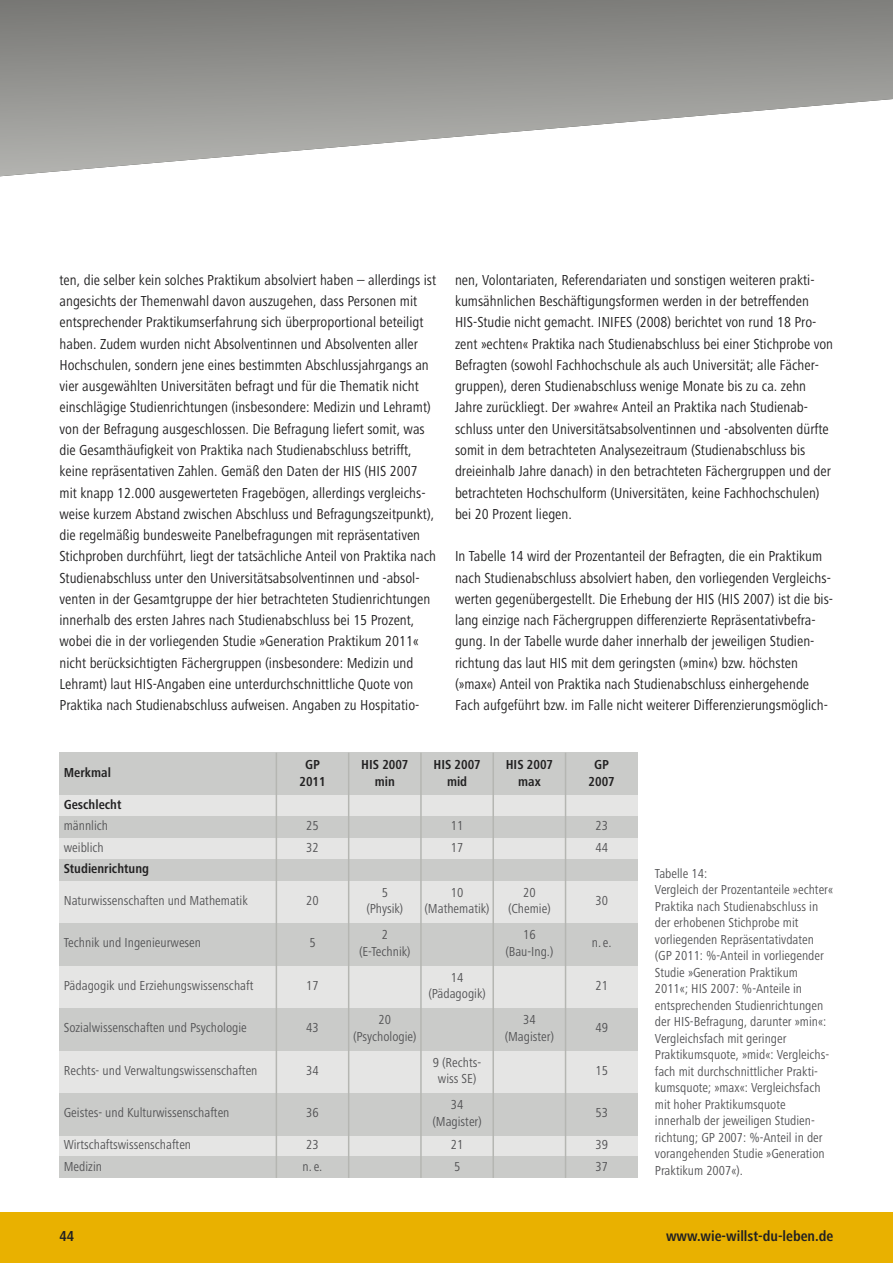
<style>
.page{position:relative;width:893px;height:1263px;background:#fff}
.page>*{position:absolute;margin:0;border:0;box-sizing:border-box;transform-origin:0 0}
.t1{font:condensed 15px/21.3px "Frutiger Next LT";color:#222122}
.t2{font:700 condensed 15px "Frutiger Next LT";color:#222122}
.t3{font:condensed 13.5px/16.5px "Frutiger Next LT";color:#545456;text-align:center}
.t4{font:700 condensed 13.5px/16.5px "Frutiger Next LT";color:#222122;text-align:center}
</style>
<div class="page">
<div style="left:0;top:1212px;width:893px;height:51px;background:#e9b100"></div>
<svg style="left:0;top:0;width:893px;height:177px"></svg>
<div style="left:60px;top:774px;width:578px;height:404px;background:#e5e5e4"></div>
<div style="left:60px;top:753px;width:578px;height:42px;background:#cacbc9"></div>
<div style="left:60px;top:816px;width:578px;height:22px;background:#cacbc9"></div>
<div style="left:60px;top:859px;width:578px;height:21px;background:#cacbc9"></div>
<div style="left:60px;top:1008px;width:578px;height:42px;background:#cacbc9"></div>
<div style="left:60px;top:1093px;width:578px;height:42px;background:#cacbc9"></div>
<div style="left:60px;top:923px;width:578px;height:42px;background:#cacbc9"></div>
<div style="left:60px;top:1157px;width:578px;height:21px;background:#cacbc9"></div>
<hr style="left:276px;top:753px;width:1px;height:425px;background:#b5b6b2">
<hr style="left:348px;top:753px;width:1px;height:425px;background:#b5b6b2">
<hr style="left:420px;top:753px;width:2px;height:425px;background:#b5b6b2">
<hr style="left:492px;top:753px;width:2px;height:425px;background:#b5b6b2">
<hr style="left:565px;top:753px;width:1px;height:425px;background:#b5b6b2">
<p class="t1" style="left:60px;top:271px;width:378px">ten, die selber kein solches Praktikum absolviert haben – allerdings ist angesichts der Themenwahl davon auszugehen, dass Personen mit entsprechender Praktikumserfahrung sich überproportional beteiligt haben. Zudem wurden nicht Absolventinnen und Absolventen aller Hochschulen, sondern jene eines bestimmten Abschlussjahrgangs an vier ausgewählten Universitäten befragt und für die Thematik nicht einschlägige Studienrichtungen (insbesondere: Medizin und Lehramt) von der Befragung ausgeschlossen. Die Befragung liefert somit, was die Gesamthäufigkeit von Praktika nach Studienabschluss betrifft, keine repräsentativen Zahlen. Gemäß den Daten der HIS (HIS 2007 mit knapp 12.000 ausgewerteten Fragebögen, allerdings vergleichs&shy;weise kurzem Abstand zwischen Abschluss und Befragungszeitpunkt), die regelmäßig bundesweite Panelbefragungen mit repräsentativen Stichproben durchführt, liegt der tatsächliche Anteil von Praktika nach Studienabschluss unter den Universitätsabsolventinnen und -absol&shy;venten in der Gesamtgruppe der hier betrachteten Studienrichtungen innerhalb des ersten Jahres nach Studienabschluss bei 15 Prozent, wobei die in der vorliegenden Studie »Generation Praktikum 2011« nicht berücksichtigten Fächergruppen (insbesondere: Medizin und Lehramt) laut HIS-Angaben eine unterdurchschnittliche Quote von Praktika nach Studienabschluss aufweisen. Angaben zu Hospitatio-</p>
<p class="t1" style="left:455px;top:271px;width:380px">nen, Volontariaten, Referendariaten und sonstigen weiteren prakti&shy;kumsähnlichen Beschäftigungsformen werden in der betreffenden HIS-Studie nicht gemacht. INIFES (2008) berichtet von rund 18 Pro&shy;zent »echten« Praktika nach Studienabschluss bei einer Stichprobe von Befragten (sowohl Fachhochschule als auch Universität; alle Fächer&shy;gruppen), deren Studienabschluss wenige Monate bis zu ca. zehn Jahre zurückliegt. Der »wahre« Anteil an Praktika nach Studienab&shy;schluss unter den Universitätsabsolventinnen und -absolventen dürfte somit in dem betrachteten Analysezeitraum (Studienabschluss bis dreieinhalb Jahre danach) in den betrachteten Fächergruppen und der betrachteten Hochschulform (Universitäten, keine Fachhochschulen) bei 20 Prozent liegen.</p>
<p class="t1" style="left:455px;top:547px;width:380px">In Tabelle 14 wird der Prozentanteil der Befragten, die ein Praktikum nach Studienabschluss absolviert haben, den vorliegenden Vergleichs&shy;werten gegenübergestellt. Die Erhebung der HIS (HIS 2007) ist die bis&shy;lang einzige nach Fächergruppen differenzierte Repräsentativbefra&shy;gung. In der Tabelle wurde daher innerhalb der jeweiligen Studien&shy;richtung das laut HIS mit dem geringsten (»min«) bzw. höchsten (»max«) Anteil von Praktika nach Studienabschluss einhergehende Fach aufgeführt bzw. im Falle nicht weiterer Differenzierungsmöglich-</p>
<p class="t4" style="left:64px;top:766px;width:49px">Merkmal</p>
<p class="t4" style="left:64px;top:798px;width:59px">Geschlecht</p>
<p class="t3" style="left:64px;top:819px;width:46px">männlich</p>
<p class="t4" style="left:64px;top:862px;width:87px">Studienrichtung</p>
<p class="t3" style="left:64px;top:840px;width:42px">weiblich</p>
<p class="t3" style="left:64px;top:893px;width:186px">Naturwissenschaften und Mathematik</p>
<p class="t3" style="left:64px;top:936px;width:139px">Technik und Ingenieurwesen</p>
<p class="t3" style="left:64px;top:978px;width:191px">Pädagogik und Erziehungswissenschaft</p>
<p class="t3" style="left:64px;top:1021px;width:185px">Sozialwissenschaften und Psychologie</p>
<p class="t3" style="left:64px;top:1064px;width:195px">Rechts- und Verwaltungswissenschaften</p>
<p class="t3" style="left:64px;top:1106px;width:167px">Geistes- und Kulturwissenschaften</p>
<p class="t3" style="left:64px;top:1136px;width:129px;line-height:21.3px;text-align:left">Wirtschaftswissenschaften<br>Medizin</p>
<p class="t4" style="left:299px;top:758px;width:28px">GP<br>2011</p>
<p class="t4" style="left:361px;top:758px;width:49px">HIS 2007 min</p>
<p class="t4" style="left:506px;top:758px;width:49px">HIS 2007 max</p>
<p class="t4" style="left:589px;top:758px;width:28px">GP<br>2007</p>
<p class="t4" style="left:433px;top:758px;width:49px">HIS 2007 mid</p>
<p class="t3" style="left:306px;top:819px;width:14px">25</p>
<p class="t3" style="left:451px;top:819px;width:14px">11</p>
<p class="t3" style="left:595px;top:819px;width:14px">23</p>
<p class="t3" style="left:306px;top:840px;width:14px">32</p>
<p class="t3" style="left:451px;top:840px;width:14px">17</p>
<p class="t3" style="left:595px;top:840px;width:14px">44</p>
<p class="t3" style="left:306px;top:893px;width:14px">20</p>
<p class="t3" style="left:366px;top:885px;width:38px">5 (Physik)</p>
<p class="t3" style="left:425px;top:885px;width:66px">10 (Mathematik)</p>
<p class="t3" style="left:508px;top:885px;width:44px">20 (Chemie)</p>
<p class="t3" style="left:595px;top:893px;width:14px">30</p>
<p class="t3" style="left:309px;top:936px;width:8px">5</p>
<p class="t3" style="left:359px;top:928px;width:53px">2 (E-Technik)</p>
<p class="t3" style="left:505px;top:928px;width:50px">16 (Bau-Ing.)</p>
<p class="t3" style="left:592px;top:936px;width:21px">n. e.</p>
<p class="t3" style="left:306px;top:978px;width:14px">17</p>
<p class="t3" style="left:428px;top:970px;width:59px">14 (Pädagogik)</p>
<p class="t3" style="left:595px;top:978px;width:14px">21</p>
<p class="t3" style="left:306px;top:1021px;width:14px">43</p>
<p class="t3" style="left:353px;top:1013px;width:65px">20 (Psychologie)</p>
<p class="t3" style="left:505px;top:1013px;width:51px">34 (Magister)</p>
<p class="t3" style="left:595px;top:1021px;width:14px">49</p>
<p class="t3" style="left:306px;top:1064px;width:14px">34</p>
<p class="t3" style="left:433px;top:1055px;width:50px">9 (Rechts&shy;wiss SE)</p>
<p class="t3" style="left:595px;top:1064px;width:14px">15</p>
<p class="t3" style="left:306px;top:1106px;width:14px">36</p>
<p class="t3" style="left:432px;top:1098px;width:51px">34 (Magister)</p>
<p class="t3" style="left:595px;top:1106px;width:14px">53</p>
<p class="t3" style="left:306px;top:1138px;width:14px">23</p>
<p class="t3" style="left:451px;top:1138px;width:14px">21</p>
<p class="t3" style="left:595px;top:1138px;width:14px">39</p>
<p class="t3" style="left:303px;top:1159px;width:21px">n. e.</p>
<p class="t3" style="left:454px;top:1159px;width:8px">5</p>
<p class="t3" style="left:595px;top:1159px;width:14px">37</p>
<p class="t3" style="left:655px;top:866px;width:180px;text-align:left">Tabelle 14:<br>Vergleich der Prozentanteile »echter«<br>Praktika nach Studienabschluss in der erhobenen Stichprobe mit vorliegenden Repräsentativdaten (GP 2011: %-Anteil in vorliegender<br>Studie »Generation Praktikum<br>2011«; HIS 2007: %-Anteile in entsprechenden Studienrichtungen der HIS-Befragung, darunter »min«:<br>Vergleichsfach mit geringer<br>Praktikumsquote, »mid«: Vergleichs&shy;fach mit durchschnittlicher Prakti&shy;kumsquote; »max«: Vergleichsfach mit hoher Praktikumsquote innerhalb der jeweiligen Studien&shy;richtung; GP 2007: %-Anteil in der vorangehenden Studie »Generation<br>Praktikum 2007«).</p>
<p class="t2" style="left:60px;top:1231px;width:16px">44</p>
<p class="t2" style="left:666px;top:1231px;width:169px">www.wie-willst-du-leben.de</p>
</div>
